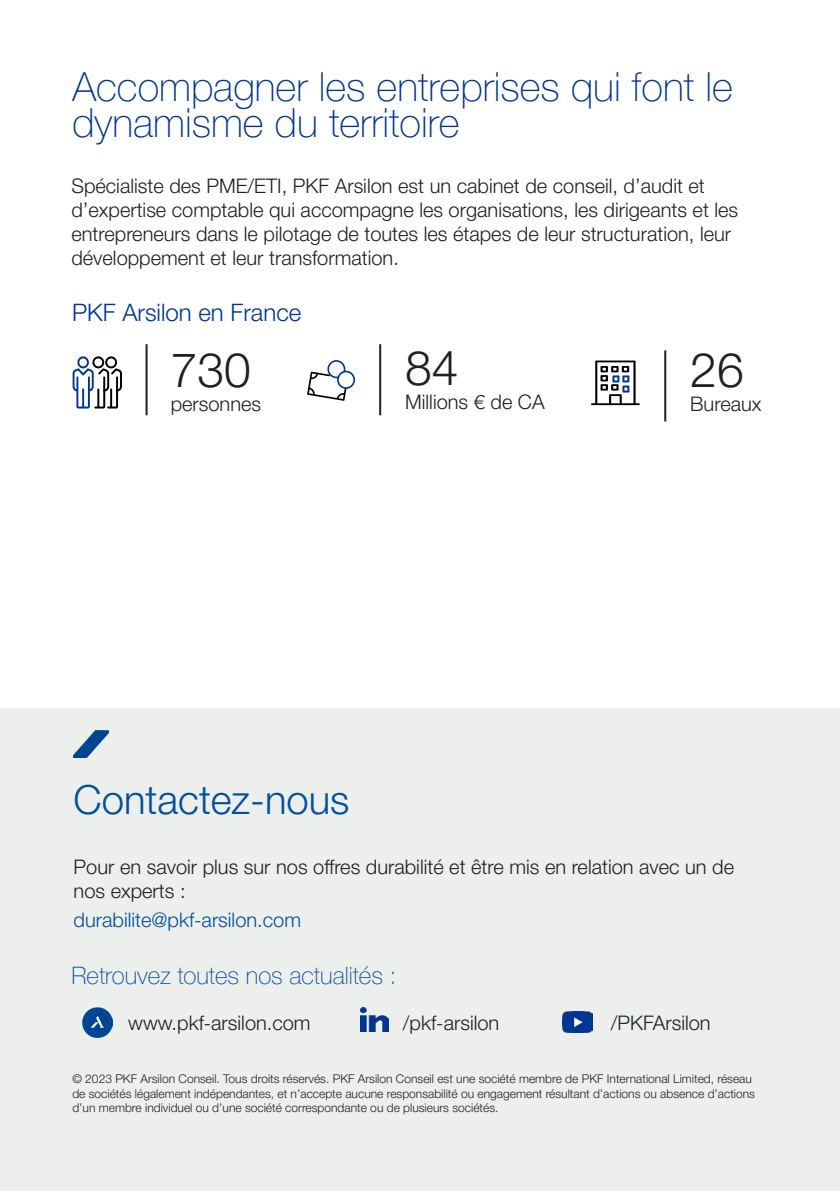
<style>
.page{position:relative;width:840px;height:1191px;background:#fff}
.page>*{position:absolute;margin:0;border:0;box-sizing:border-box;transform-origin:0 0}
.t1{font:300 48px "Helvetica Neue LT Pro";color:#231f20}
.t2{font:100 40px/36px "Helvetica Neue LT Pro";color:#003594}
.t3{font:300 40px "Helvetica Neue LT Pro";color:#014f9e}
.t4{font:100 24px "Helvetica Neue LT Pro";color:#014f9e}
.t5{font:300 24px "Helvetica Neue LT Pro";color:#003594}
.t6{font:300 20px/24px "Helvetica Neue LT Pro";color:#231f20}
.t7{font:300 20px "Helvetica Neue LT Pro";color:#014f9e}
.t8{font:300 12px/14.4px "Helvetica Neue LT Pro";color:#231f20}
</style>
<div class="page">
<div style="left:0;top:709px;width:839px;height:482px;background:#edefed"></div>
<img style="left:82px;top:1007px;width:30px;height:30px">
<img style="left:562px;top:1011px;width:30px;height:22px">
<img style="left:360px;top:1007px;width:28px;height:24px">
<svg style="left:73px;top:356px;width:49px;height:52px"></svg>
<hr style="left:145px;top:344px;width:2px;height:71px;background:#231f20">
<svg style="left:307px;top:360px;width:48px;height:41px"></svg>
<hr style="left:379px;top:344px;width:2px;height:71px;background:#231f20">
<svg style="left:591px;top:360px;width:48px;height:45px"></svg>
<hr style="left:664px;top:350px;width:2px;height:71px;background:#231f20">
<img style="left:74px;top:730px;width:35px;height:27px">
<p class="t2" style="left:72px;top:68px;width:661px">Accompagner les entreprises qui font le dynamisme du territoire</p>
<p class="t6" style="left:71px;top:173px;width:668px">Spécialiste des PME/ETI, PKF Arsilon est un cabinet de conseil, d’audit et d’expertise comptable qui accompagne les organisations, les dirigeants et les entrepreneurs dans le pilotage de toutes les étapes de leur structuration, leur développement et leur transformation.</p>
<p class="t5" style="left:72px;top:298px;width:230px">PKF Arsilon en France</p>
<p class="t1" style="left:170px;top:340px;width:82px">730</p>
<p class="t6" style="left:170px;top:391px;width:92px">personnes</p>
<p class="t1" style="left:405px;top:338px;width:55px">84</p>
<p class="t6" style="left:405px;top:389px;width:141px">Millions € de CA</p>
<p class="t1" style="left:690px;top:341px;width:55px">26</p>
<p class="t6" style="left:690px;top:391px;width:73px">Bureaux</p>
<p class="t3" style="left:74px;top:775px;width:277px">Contactez-nous</p>
<p class="t6" style="left:74px;top:854px;width:661px">Pour en savoir plus sur nos offres durabilité et être mis en relation avec un de nos experts :</p>
<p class="t7" style="left:74px;top:908px;width:229px">durabilite@pkf-arsilon.com</p>
<p class="t4" style="left:71px;top:961px;width:326px">Retrouvez toutes nos actualités :</p>
<p class="t6" style="left:128px;top:1010px;width:184px">www.pkf-arsilon.com</p>
<p class="t6" style="left:403px;top:1010px;width:98px">/pkf-arsilon</p>
<p class="t6" style="left:610px;top:1010px;width:101px">/PKFArsilon</p>
<p class="t8" style="left:72px;top:1071px;width:683px">© 2023 PKF Arsilon Conseil. Tous droits réservés. PKF Arsilon Conseil est une société membre de PKF International Limited, réseau de sociétés légalement indépendantes, et n’accepte aucune responsabilité ou engagement résultant d’actions ou absence d’actions d’un membre individuel ou d’une société correspondante ou de plusieurs sociétés.</p>
</div>
